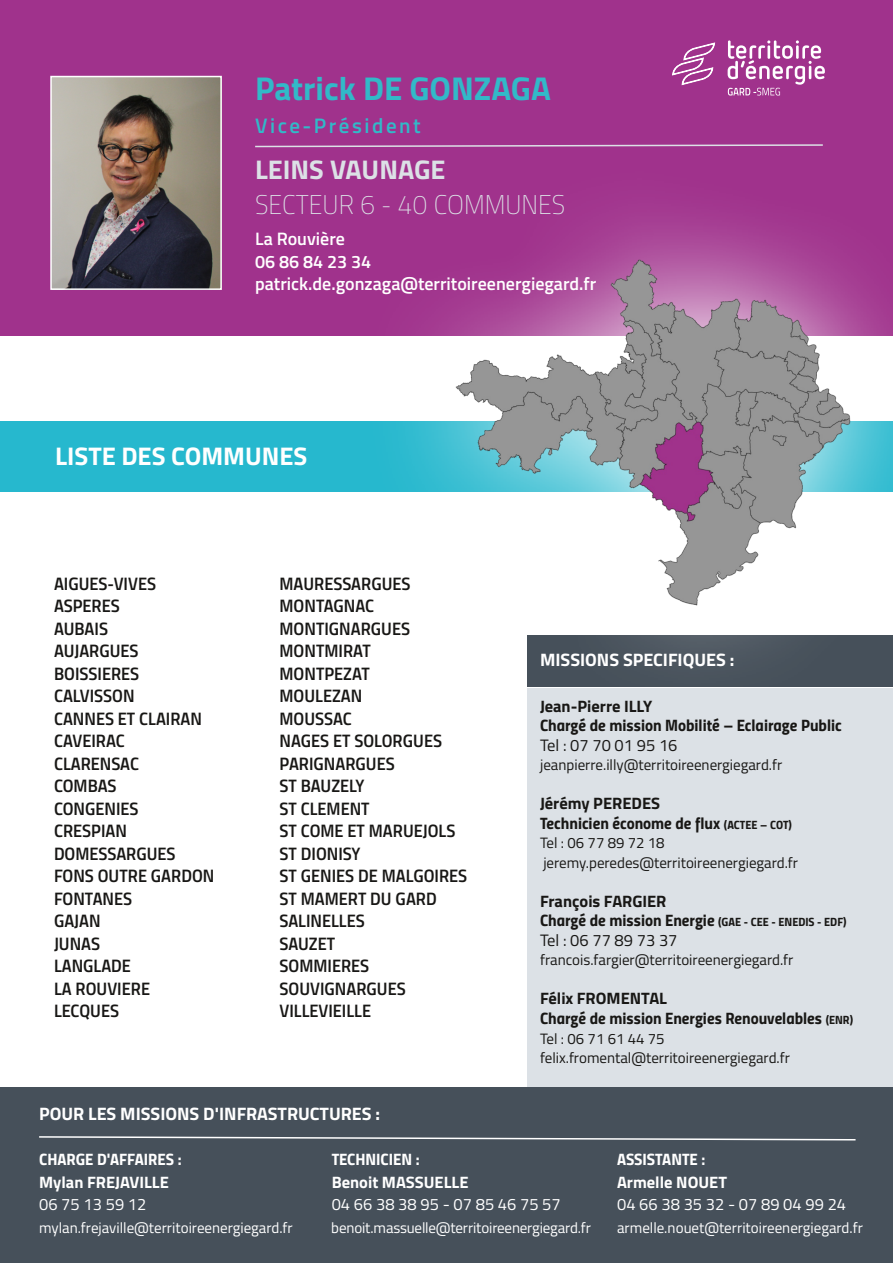
<style>
.page{position:relative;width:893px;height:1263px;background:#fff}
.page>*{position:absolute;margin:0;border:0;box-sizing:border-box;transform-origin:0 0}
.t1{font:700 33px "Titillium";color:#32b9c8}
.t2{font:27px "Titillium Thin Upright";color:#dce1e6}
.t3{font:700 27px "Titillium";color:#dce1e6}
.t4{font:700 25.5px "Titillium";color:#fff}
.t5{font:600 21px "Titillium";letter-spacing:.12em;color:#32b9c8}
.t6{font:18px/22.5px "Titillium Semibold Upright";color:#181715}
.t7{font:600 18px/22.5px "Titillium";color:#fff}
.t8{font:700 18px "Titillium";color:#fff}
.t9{font:16.5px "Titillium Bold Upright";color:#181715}
.t10{font:700 16.5px "Titillium";color:#181715}
.t11{font:16.5px "Titillium";letter-spacing:.005em;color:#fff}
.t12{font:700 16.5px "Titillium";color:#fff}
.t13{font:16.5px "Titillium Bold Upright";color:#fff}
.t14{font:16.5px "Titillium";letter-spacing:.005em;color:#181715}
.t15{font:15px/19.5px "Titillium";color:#181715}
.t16{font:15px "Titillium";letter-spacing:-.005em;color:#fff}
.s1{font-size:12px}
</style>
<div class="page">
<div style="left:527px;top:688px;width:366px;height:414px;background:#dce1e6"></div>
<div style="left:0;top:1087px;width:893px;height:176px;background:#46505a"></div>
<div style="left:0;top:0;width:893px;height:336px;background:#a0328c"></div>
<div style="left:0;top:421px;width:893px;height:71px;background:#26b8ce"></div>
<svg style="left:39px;top:1136px;width:817px;height:5px"></svg>
<img style="left:53px;top:79px;width:166px;height:208px">
<div style="left:50px;top:76px;width:172px;height:214px;border:2px solid #fff"></div>
<svg style="left:527px;top:216px;width:366px;height:471px;fill:#4c505f"></svg>
<img style="left:408px;top:238px;width:485px;height:389px">
<svg style="left:255px;top:144px;width:568px;height:4px"></svg>
<svg style="left:672px;top:42px;width:43px;height:44px"></svg>
<svg style="left:728px;top:40px;width:97px;height:56px"></svg>
<h1 class="t1" style="left:255px;top:75px;width:297px">Patrick DE GONZAGA</h1>
<p class="t5" style="left:255px;top:117px;width:167px">Vice-Président</p>
<h2 class="t3" style="left:255px;top:159px;width:192px">LEINS VAUNAGE</h2>
<h2 class="t2" style="left:255px;top:193px;width:312px">SECTEUR 6 - 40 COMMUNES</h2>
<p class="t7" style="left:255px;top:229px;width:342px">La Rouvière<br>06 86 84 23 34 patrick.de.gonzaga@territoireenergiegard.fr</p>
<h3 class="t4" style="left:55px;top:446px;width:254px">LISTE DES COMMUNES</h3>
<p class="t6" style="left:54px;top:574px;width:162px">AIGUES-VIVES<br>ASPERES<br>AUBAIS<br>AUJARGUES<br>BOISSIERES<br>CALVISSON<br>CANNES ET CLAIRAN<br>CAVEIRAC<br>CLARENSAC<br>COMBAS<br>CONGENIES<br>CRESPIAN<br>DOMESSARGUES<br>FONS OUTRE GARDON<br>FONTANES<br>GAJAN<br>JUNAS<br>LANGLADE<br>LA ROUVIERE<br>LECQUES</p>
<p class="t6" style="left:280px;top:574px;width:189px">MAURESSARGUES<br>MONTAGNAC<br>MONTIGNARGUES<br>MONTMIRAT<br>MONTPEZAT<br>MOULEZAN<br>MOUSSAC<br>NAGES ET SOLORGUES<br>PARIGNARGUES<br>ST BAUZELY<br>ST CLEMENT<br>ST COME ET MARUEJOLS<br>ST DIONISY<br>ST GENIES DE MALGOIRES<br>ST MAMERT DU GARD<br>SALINELLES<br>SAUZET<br>SOMMIERES<br>SOUVIGNARGUES<br>VILLEVIEILLE</p>
<p class="t8" style="left:540px;top:652px;width:196px">MISSIONS SPECIFIQUES :</p>
<p class="t10" style="left:540px;top:699px;width:114px">Jean-Pierre ILLY</p>
<p class="t9" style="left:540px;top:719px;width:303px">Chargé de mission Mobilité – Eclairage Public</p>
<p class="t14" style="left:540px;top:738px;width:139px">Tel : 07 70 01 95 16</p>
<p class="t15" style="left:540px;top:757px;width:244px">jeanpierre.illy@territoireenergiegard.fr</p>
<p class="t10" style="left:540px;top:797px;width:122px">Jérémy PEREDES</p>
<p class="t9" style="left:540px;top:816px;width:253px">Technicien économe de flux <span class="s1">(ACTEE – COT)</span></p>
<p class="t15" style="left:540px;top:835px;width:259px">Tel : 06 77 89 72 18 jeremy.peredes@territoireenergiegard.fr</p>
<p class="t10" style="left:540px;top:894px;width:128px">François FARGIER</p>
<p class="t9" style="left:540px;top:914px;width:308px">Chargé de mission Energie <span class="s1">(GAE - CEE - ENEDIS - EDF)</span></p>
<p class="t14" style="left:540px;top:933px;width:139px">Tel : 06 77 89 73 37</p>
<p class="t15" style="left:540px;top:952px;width:255px">francois.fargier@territoireenergiegard.fr</p>
<p class="t10" style="left:540px;top:992px;width:129px">Félix FROMENTAL</p>
<p class="t9" style="left:540px;top:1011px;width:315px">Chargé de mission Energies Renouvelables <span class="s1">(ENR)</span></p>
<p class="t15" style="left:540px;top:1030px;width:251px">Tel : 06 71 61 44 75 felix.fromental@territoireenergiegard.fr</p>
<p class="t8" style="left:39px;top:1106px;width:342px">POUR LES MISSIONS D'INFRASTRUCTURES :</p>
<p class="t13" style="left:39px;top:1153px;width:144px">CHARGE D'AFFAIRES :</p>
<p class="t12" style="left:39px;top:1175px;width:131px">Mylan FREJAVILLE</p>
<p class="t11" style="left:39px;top:1198px;width:109px">06 75 13 59 12</p>
<p class="t16" style="left:39px;top:1221px;width:255px">mylan.frejaville@territoireenergiegard.fr</p>
<p class="t13" style="left:332px;top:1153px;width:89px">TECHNICIEN :</p>
<p class="t12" style="left:332px;top:1175px;width:138px">Benoit MASSUELLE</p>
<p class="t11" style="left:332px;top:1198px;width:231px">04 66 38 38 95 -07 85 46 75 57</p>
<p class="t16" style="left:331px;top:1221px;width:261px">benoit.massuelle@territoireenergiegard.fr</p>
<p class="t13" style="left:617px;top:1153px;width:90px">ASSISTANTE :</p>
<p class="t12" style="left:617px;top:1175px;width:112px">Armelle NOUET</p>
<p class="t11" style="left:617px;top:1198px;width:231px">04 66 38 35 32 -07 89 04 99 24</p>
<p class="t16" style="left:617px;top:1221px;width:247px">armelle.nouet@territoireenergiegard.fr</p>
</div>
